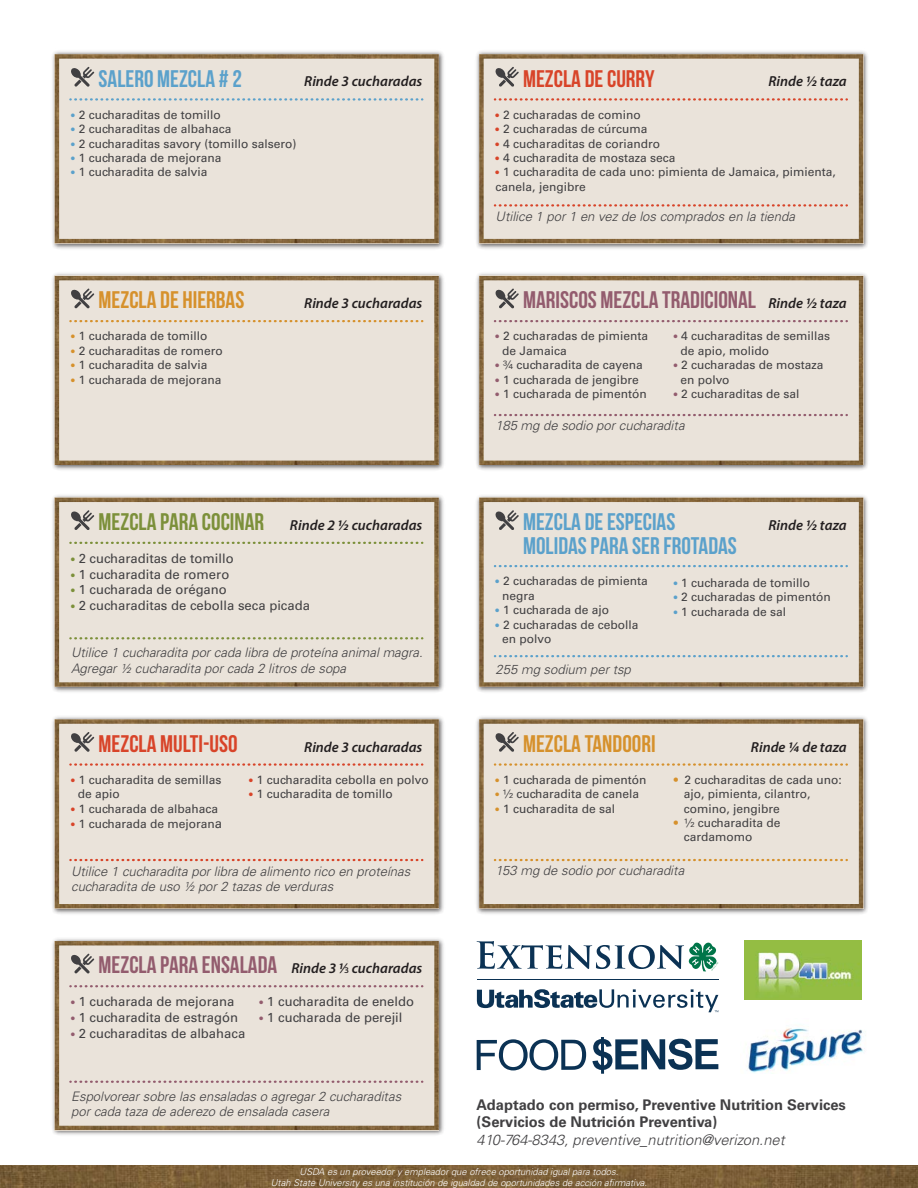
<style>
.page{position:relative;width:918px;height:1188px;background:#fff}
.page>*{position:absolute;margin:0;border:0;box-sizing:border-box;transform-origin:0 0}
.t1{font:24px "Bebas Neue";color:#935c6e}
.t2{font:24px/24px "Bebas Neue";color:#5ba1cb}
.t3{font:24px "Bebas Neue";color:#7c903a}
.t4{font:24px "Bebas Neue";color:#d6912c}
.t5{font:24px "Bebas Neue";color:#d84429}
.t6{font:700 14.7px/17.7px "Univers LT Std";color:#414042}
.t7{font:italic 300 14.7px "Univers LT Std";color:#414042}
.t8{font:italic 600 14.55px "Myriad Pro";color:#231f20}
.t9{font:italic 300 13.05px/15.8px "Univers LT Std";color:#414042}
.t10{font:13.05px "Univers LT Std";color:#414042}
.t11{font:12px/14.4px "Univers LT Std";color:#414042}
.t12{font:italic 300 9.3px/11.2px "Univers LT Std";color:#fff;text-align:center}
.s1{font-size:10.2px;color:#5ba1cb}
.s2{font-size:10.2px;color:#d6912c}
.s3{font-family:"Myriad Pro";font-weight:600;font-style:italic;font-size:14.55px;color:#231f20}
.s4{font-size:10.2px;color:#7c903a}
.s5{font-size:10.2px;color:#d84429}
.s6{font-size:13.05px}
.s7{font-family:"Myriad Pro";font-size:14.55px;color:#231f20}
.s8{font-size:10.2px;color:#935c6e}
.s9{color:#d6912c}
</style>
<div class="page">
<img style="left:745px;top:940px;width:117px;height:60px">
<img style="left:0;top:1165px;width:918px;height:23px">
<img style="left:52px;top:51px;width:392px;height:198px">
<img style="left:55px;top:54px;width:384px;height:189px">
<img style="left:476px;top:51px;width:392px;height:198px">
<img style="left:479px;top:54px;width:384px;height:189px">
<img style="left:52px;top:273px;width:392px;height:197px">
<img style="left:55px;top:276px;width:384px;height:189px">
<img style="left:476px;top:273px;width:392px;height:197px">
<img style="left:479px;top:276px;width:384px;height:189px">
<img style="left:52px;top:495px;width:392px;height:197px">
<img style="left:55px;top:498px;width:384px;height:189px">
<img style="left:476px;top:495px;width:392px;height:197px">
<img style="left:479px;top:498px;width:384px;height:189px">
<img style="left:52px;top:716px;width:392px;height:198px">
<img style="left:55px;top:719px;width:384px;height:189px">
<img style="left:476px;top:716px;width:392px;height:198px">
<img style="left:479px;top:719px;width:384px;height:189px">
<img style="left:52px;top:938px;width:392px;height:197px">
<img style="left:55px;top:941px;width:384px;height:189px">
<svg style="left:477px;top:1039px;width:109px;height:31px"></svg>
<svg style="left:592px;top:1037px;width:126px;height:37px"></svg>
<hr style="left:477px;top:980px;width:241px;height:1px;background:#0b3254">
<svg style="left:477px;top:941px;width:241px;height:30px"></svg>
<svg style="left:477px;top:989px;width:241px;height:23px"></svg>
<img style="left:748px;top:1028px;width:116px;height:45px">
<h1 class="t2" style="left:99px;top:66px;width:145px">SALERO MEZCLA # 2</h1>
<p class="t8" style="left:304px;top:72px;width:120px">Rinde 3 cucharadas</p>
<p class="t11" style="left:71px;top:107px;width:151px"><span class="s1">•</span> 2 cucharaditas de tomillo</p>
<p class="t11" style="left:71px;top:122px;width:162px"><span class="s1">•</span> 2 cucharaditas de albahaca</p>
<p class="t11" style="left:71px;top:136px;width:227px"><span class="s1">•</span> 2 cucharaditas savory (tomillo salsero)</p>
<p class="t11" style="left:71px;top:151px;width:152px"><span class="s1">•</span> 1 cucharada de mejorana</p>
<p class="t11" style="left:71px;top:165px;width:138px"><span class="s1">•</span> 1 cucharadita de salvia</p>
<h1 class="t4" style="left:99px;top:287px;width:147px">MEZCLA DE HIERBAS</h1>
<p class="t8" style="left:304px;top:294px;width:120px">Rinde 3 cucharadas</p>
<p class="t11" style="left:71px;top:329px;width:138px"><span class="s2">•</span> 1 cucharada de tomillo</p>
<p class="t11" style="left:71px;top:343px;width:153px"><span class="s2">•</span> 2 cucharaditas de romero</p>
<p class="t11" style="left:71px;top:358px;width:138px"><span class="s2">•</span> 1 cucharadita de salvia</p>
<p class="t11" style="left:71px;top:372px;width:152px"><span class="s2">•</span> 1 cucharada de mejorana</p>
<h1 class="t3" style="left:99px;top:509px;width:325px">MEZCLA PARA COCINAR <span class="s3">Rinde 2 ½ cucharadas</span></h1>
<p class="t10" style="left:71px;top:551px;width:164px"><span class="s4">•</span> 2 cucharaditas de tomillo</p>
<p class="t10" style="left:71px;top:566px;width:160px"><span class="s4">•</span> 1 cucharadita de romero</p>
<p class="t10" style="left:71px;top:582px;width:157px"><span class="s4">•</span> 1 cucharada de orégano</p>
<p class="t10" style="left:71px;top:598px;width:240px"><span class="s4">•</span> 2 cucharaditas de cebolla seca picada</p>
<p class="t9" style="left:71px;top:645px;width:353px">Utilice 1 cucharadita por cada libra de proteína animal magra.<br>Agregar ½ cucharadita por cada 2 litros de sopa</p>
<h1 class="t5" style="left:99px;top:730px;width:140px">MEZCLA MULTI-USO</h1>
<p class="t8" style="left:304px;top:737px;width:120px">Rinde 3 cucharadas</p>
<p class="t11" style="left:78px;top:773px;width:145px;text-indent:-7px"><span class="s5">•</span> 1 cucharadita de semillas de apio</p>
<p class="t11" style="left:71px;top:801px;width:149px"><span class="s5">•</span> 1 cucharada de albahaca</p>
<p class="t11" style="left:71px;top:817px;width:152px"><span class="s5">•</span> 1 cucharada de mejoran<span class="s6">a</span></p>
<p class="t9" style="left:71px;top:863px;width:341px">Utilice 1 cucharadita por libra de alimento rico en proteínas cucharadita de uso ½ por 2 tazas de verduras</p>
<p class="t11" style="left:249px;top:773px;width:181px"><span class="s5">•</span> 1 cucharadita cebolla en polvo</p>
<p class="t11" style="left:249px;top:787px;width:145px"><span class="s5">•</span> 1 cucharadita de tomillo</p>
<h1 class="t1" style="left:99px;top:952px;width:325px">MEZCLA PARA ENSALADA <span class="s3">Rinde 3 1⁄</span><span class="s7">3</span> <span class="s3">cucharadas</span></h1>
<p class="t10" style="left:71px;top:994px;width:165px"><span class="s8">•</span> 1 cucharada de mejorana</p>
<p class="t10" style="left:71px;top:1010px;width:168px"><span class="s8">•</span> 1 cucharadita de estragón</p>
<p class="t10" style="left:71px;top:1025px;width:176px"><span class="s8">•</span> 2 cucharaditas de albahaca</p>
<p class="t10" style="left:260px;top:994px;width:156px"><span class="s8">•</span> 1 cucharadita de eneldo</p>
<p class="t10" style="left:260px;top:1010px;width:144px"><span class="s8">•</span> 1 cucharada de perejil</p>
<p class="t9" style="left:71px;top:1088px;width:332px">Espolvorear sobre las ensaladas o agregar 2 cucharaditas por cada taza de aderezo de ensalada casera</p>
<h1 class="t5" style="left:523px;top:65px;width:133px">MEZCLA DE CURRY</h1>
<p class="t8" style="left:768px;top:72px;width:80px">Rinde ½ taza</p>
<p class="t11" style="left:496px;top:107px;width:147px"><span class="s5">•</span> 2 cucharadas de comino</p>
<p class="t11" style="left:496px;top:122px;width:153px"><span class="s5">•</span> 2 cucharadas de cúrcuma</p>
<p class="t11" style="left:496px;top:136px;width:166px"><span class="s5">•</span> 4 cucharaditas de coriandro</p>
<p class="t11" style="left:496px;top:151px;width:181px"><span class="s5">•</span> 4 cucharadita de mostaza seca</p>
<p class="t11" style="left:496px;top:165px;width:342px"><span class="s5">•</span> 1 cucharadita de cada uno: pimienta de Jamaica, pimienta, canela, jengibre</p>
<p class="t9" style="left:496px;top:209px;width:301px">Utilice 1 por 1 en vez de los comprados en la tienda</p>
<h1 class="t1" style="left:523px;top:287px;width:325px">MARISCOS MEZCLA TRADICIONAL <span class="s3">Rinde ½ taza</span></h1>
<p class="t11" style="left:502px;top:329px;width:147px;text-indent:-7px"><span class="s8">•</span> 2 cucharadas de pimienta de Jamaica</p>
<p class="t11" style="left:496px;top:358px;width:149px"><span class="s8">•</span> ¾ cucharadita de cayena</p>
<p class="t11" style="left:496px;top:372px;width:145px"><span class="s8">•</span> 1 cucharada de jengibre</p>
<p class="t11" style="left:496px;top:387px;width:153px"><span class="s8">•</span> 1 cucharada de pimentón</p>
<p class="t9" style="left:496px;top:417px;width:190px">185 mg de sodio por cucharadita</p>
<p class="t11" style="left:680px;top:329px;width:151px;text-indent:-7px"><span class="s8">•</span> 4 cucharaditas de semillas de apio, molido</p>
<p class="t11" style="left:680px;top:358px;width:145px;text-indent:-7px"><span class="s8">•</span> 2 cucharadas de mostaza en polvo</p>
<p class="t11" style="left:674px;top:387px;width:127px"><span class="s8">•</span> 2 cucharaditas de sal</p>
<h1 class="t2" style="left:523px;top:510px;width:215px">MEZCLA DE ESPECIAS<br>MOLIDAS PARA SER FROTADAS</h1>
<p class="t8" style="left:768px;top:516px;width:80px">Rinde ½ taza</p>
<p class="t11" style="left:502px;top:574px;width:147px;text-indent:-7px"><span class="s1">•</span> 2 cucharadas de pimienta negra</p>
<p class="t11" style="left:496px;top:603px;width:115px"><span class="s1">•</span> 1 cucharada de ajo</p>
<p class="t11" style="left:502px;top:617px;width:138px;text-indent:-7px"><span class="s1">•</span> 2 cucharadas de cebolla en polvo</p>
<p class="t9" style="left:496px;top:662px;width:137px">255 mg sodium per tsp</p>
<p class="t11" style="left:674px;top:576px;width:138px"><span class="s1">•</span> 1 cucharada de tomillo</p>
<p class="t11" style="left:674px;top:590px;width:159px"><span class="s1">•</span> 2 cucharadas de pimentón</p>
<p class="t11" style="left:674px;top:604px;width:114px"><span class="s1">•</span> 1 cucharada de sal</p>
<h1 class="t4" style="left:523px;top:730px;width:134px">MEZCLA TANDOORI</h1>
<p class="t8" style="left:751px;top:737px;width:97px">Rinde ¼ de taza</p>
<p class="t11" style="left:496px;top:772px;width:153px"><span class="s2">•</span> 1 cucharada de pimentón</p>
<p class="t11" style="left:496px;top:787px;width:145px"><span class="s2">•</span> ½ cucharadita de canela</p>
<p class="t11" style="left:496px;top:801px;width:121px"><span class="s2">•</span> 1 cucharadita de sal</p>
<p class="t11" style="left:684px;top:772px;width:160px;text-indent:-10px"><span class="s9">•</span> 2 cucharaditas de cada uno: ajo, pimienta, cilantro, comino, jengibre</p>
<p class="t11" style="left:684px;top:816px;width:98px;text-indent:-10px"><span class="s9">•</span> ½ cucharadita de cardamomo</p>
<p class="t9" style="left:496px;top:863px;width:190px">153 mg de sodio por cucharadita</p>
<p class="t6" style="left:477px;top:1096px;width:371px">Adaptado con permiso, Preventive Nutrition Services (Servicios de Nutrición Preventiva)</p>
<p class="t7" style="left:477px;top:1131px;width:309px">410-764-8343, preventive_nutrition@verizon.net</p>
<p class="t12" style="left:271px;top:1166px;width:378px">USDA es un proveedor y empleador que ofrece oportunidad igual para todos.<br>Utah State University es una institución de igualdad de oportunidades de acción afirmativa.</p>
</div>
